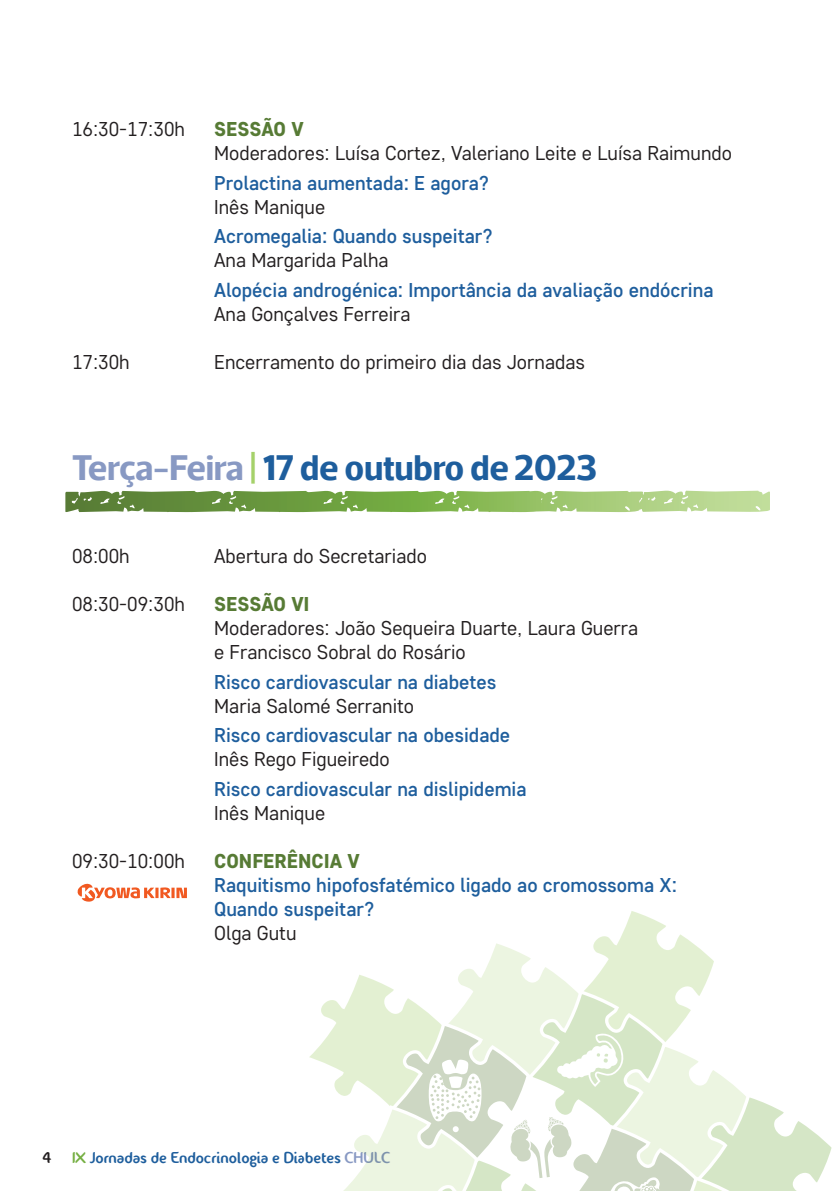
<style>
.page{position:relative;width:840px;height:1191px;background:#fff}
.page>*{position:absolute;margin:0;border:0;box-sizing:border-box;transform-origin:0 0}
.t1{font:700 36px "Acto CTT";letter-spacing:-.01em;color:#1e5e9d}
.t2{font:20px/24px "Core Sans D35";color:#231f20}
.t3{font:500 20px/24px "Core Sans D45";color:#1e5e9d}
.t4{font:800 20px "Core Sans D65";color:#577b35}
.t5{font:16px "Fontastique Fontastique";color:#1e5e9d}
.t6{font:16px "Fontastique Fontastique";color:#231f20}
.s1{color:#8899c3}
.s2{color:#a5d16a}
.s3{color:#75af42}
</style>
<div class="page">
<svg style="left:309px;top:911px;width:523px;height:280px"></svg>
<svg style="left:65px;top:491px;width:704px;height:21px;background:#8db465"></svg>
<svg style="left:77px;top:883px;width:110px;height:18px"></svg>
<p class="t2" style="left:72px;top:116px;width:114px">16:30-17:30h</p>
<p class="t4" style="left:214px;top:116px;width:91px">SESSÃO V</p>
<p class="t2" style="left:214px;top:140px;width:519px">Moderadores: Luísa Cortez, Valeriano Leite e Luísa Raimundo</p>
<p class="t3" style="left:214px;top:170px;width:276px">Prolactina aumentada: E agora?</p>
<p class="t2" style="left:214px;top:194px;width:112px">Inês Manique</p>
<p class="t3" style="left:214px;top:224px;width:280px">Acromegalia: Quando suspeitar?</p>
<p class="t2" style="left:214px;top:248px;width:176px">Ana Margarida Palha</p>
<p class="t3" style="left:214px;top:277px;width:500px">Alopécia androgénica: Importância da avaliação endócrina</p>
<p class="t2" style="left:214px;top:301px;width:198px">Ana Gonçalves Ferreira</p>
<p class="t2" style="left:72px;top:349px;width:59px">17:30h</p>
<p class="t2" style="left:214px;top:349px;width:372px">Encerramento do primeiro dia das Jornadas</p>
<h1 class="t1" style="left:72px;top:445px;width:526px"><span class="s1">Terça-Feira</span> <span class="s2">|</span> 17 de outubro de 2023</h1>
<p class="t2" style="left:72px;top:543px;width:59px">08:00h</p>
<p class="t2" style="left:214px;top:543px;width:214px">Abertura do Secretariado</p>
<p class="t2" style="left:72px;top:591px;width:114px">08:30-09:30h</p>
<p class="t4" style="left:214px;top:591px;width:97px">SESSÃO VI</p>
<p class="t2" style="left:214px;top:615px;width:425px">Moderadores: João Sequeira Duarte, Laura Guerra e Francisco Sobral do Rosário</p>
<p class="t3" style="left:214px;top:669px;width:283px">Risco cardiovascular na diabetes</p>
<p class="t2" style="left:214px;top:693px;width:201px">Maria Salomé Serranito</p>
<p class="t3" style="left:214px;top:722px;width:297px">Risco cardiovascular na obesidade</p>
<p class="t2" style="left:214px;top:746px;width:177px">Inês Rego Figueiredo</p>
<p class="t3" style="left:214px;top:776px;width:314px">Risco cardiovascular na dislipidemia</p>
<p class="t2" style="left:214px;top:800px;width:112px">Inês Manique</p>
<p class="t2" style="left:72px;top:848px;width:114px">09:30-10:00h</p>
<p class="t4" style="left:214px;top:848px;width:147px">CONFERÊNCIA V</p>
<p class="t3" style="left:214px;top:872px;width:464px">Raquitismo hipofosfatémico ligado ao cromossoma X:<br>Quando suspeitar?</p>
<p class="t2" style="left:214px;top:920px;width:84px">Olga Gutu</p>
<p class="t6" style="left:43px;top:1147px;width:11px">4</p>
<p class="t5" style="left:72px;top:1147px;width:319px"><span class="s3">IX</span> Jornadas de Endocrinologia e Diabetes <span class="s1">CHULC</span></p>
</div>
